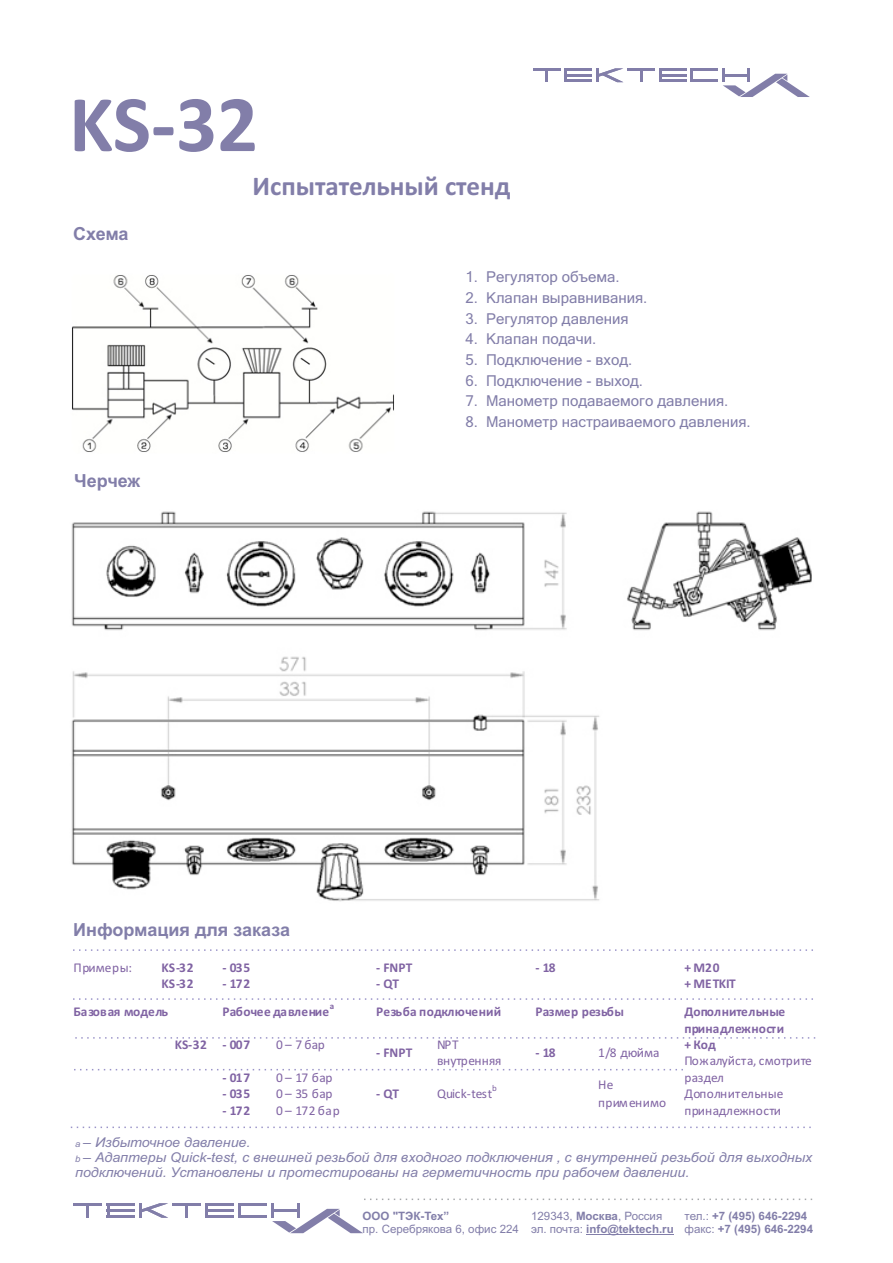
<style>
.page{position:relative;width:893px;height:1263px;background:#fff}
.page>*{position:absolute;margin:0;border:0;box-sizing:border-box;transform-origin:0 0}
.t1{font:700 81px "Calibri";color:#827ea9}
.t2{font:700 27px "Calibri";color:#827ea9}
.t3{font:700 18px "Arial";color:#827ea9}
.t4{font:15px "Microsoft Sans Serif";color:#827ea9}
.t5{font:italic 13.5px/15.1px "Arial";color:#827ea9;scale:1.05 1}
.t6{font:700 13.35px/16.4px "Calibri";letter-spacing:.01em;color:#8063a3}
.t7{font:13.35px/16.4px "Calibri";letter-spacing:.015em;color:#8063a3}
.t8{font:13.35px/16.4px "Calibri";letter-spacing:-.01em;color:#8063a3}
.t9{font:11.55px/12.9px "Arial";color:#827ea9}
.t10{font:700 11.55px/12.9px "Arial";color:#827ea9}
.t11{font:700 9px "Calibri";color:#8063a3}
.t12{font:9px "Calibri";color:#8063a3}
.s1{font-size:9px}
.s2{font-weight:700}
.s3{font-weight:400}
</style>
<div class="page">
<svg style="left:364px;top:1198px;width:449px;height:2px"></svg>
<hr style="left:586px;top:1234px;width:88px;height:1px;background:#827ea9">
<hr style="left:74px;top:1203px;width:28px;height:3px;background:#827ea9">
<svg style="left:87px;top:1206px;width:2px;height:12px"></svg>
<hr style="left:107px;top:1203px;width:28px;height:3px;background:#827ea9">
<hr style="left:107px;top:1215px;width:28px;height:3px;background:#827ea9">
<svg style="left:107px;top:1206px;width:2px;height:9px"></svg>
<hr style="left:107px;top:1209px;width:28px;height:3px;background:#827ea9">
<svg style="left:140px;top:1203px;width:28px;height:15px"></svg>
<hr style="left:173px;top:1203px;width:28px;height:3px;background:#827ea9">
<hr style="left:185px;top:1203px;width:3px;height:15px;background:#827ea9">
<hr style="left:205px;top:1203px;width:29px;height:3px;background:#827ea9">
<hr style="left:205px;top:1215px;width:29px;height:3px;background:#827ea9">
<svg style="left:205px;top:1206px;width:3px;height:9px"></svg>
<hr style="left:205px;top:1209px;width:29px;height:3px;background:#827ea9">
<hr style="left:238px;top:1203px;width:29px;height:3px;background:#827ea9">
<hr style="left:238px;top:1215px;width:29px;height:3px;background:#827ea9">
<svg style="left:238px;top:1206px;width:3px;height:9px"></svg>
<hr style="left:271px;top:1203px;width:3px;height:15px;background:#827ea9">
<hr style="left:297px;top:1203px;width:3px;height:15px;background:#827ea9">
<svg style="left:272px;top:1209px;width:91px;height:24px"></svg>
<hr style="left:533px;top:68px;width:27px;height:3px;background:#827ea9">
<svg style="left:545px;top:71px;width:3px;height:11px"></svg>
<hr style="left:564px;top:68px;width:28px;height:3px;background:#827ea9">
<hr style="left:564px;top:79px;width:28px;height:3px;background:#827ea9">
<hr style="left:564px;top:68px;width:3px;height:14px;background:#827ea9">
<hr style="left:564px;top:74px;width:28px;height:3px;background:#827ea9">
<svg style="left:596px;top:68px;width:27px;height:14px"></svg>
<hr style="left:627px;top:68px;width:28px;height:3px;background:#827ea9">
<hr style="left:640px;top:68px;width:3px;height:14px;background:#827ea9">
<hr style="left:659px;top:68px;width:27px;height:3px;background:#827ea9">
<hr style="left:659px;top:79px;width:27px;height:3px;background:#827ea9">
<svg style="left:659px;top:71px;width:3px;height:8px"></svg>
<hr style="left:659px;top:74px;width:27px;height:3px;background:#827ea9">
<hr style="left:691px;top:68px;width:27px;height:3px;background:#827ea9">
<hr style="left:691px;top:79px;width:27px;height:3px;background:#827ea9">
<svg style="left:691px;top:71px;width:2px;height:8px"></svg>
<hr style="left:722px;top:68px;width:3px;height:14px;background:#827ea9">
<svg style="left:723px;top:68px;width:87px;height:29px"></svg>
<img style="left:72px;top:275px;width:322px;height:177px">
<img style="left:71px;top:511px;width:741px;height:391px">
<svg style="left:73px;top:949px;width:740px;height:2px"></svg>
<svg style="left:73px;top:998px;width:740px;height:2px"></svg>
<svg style="left:75px;top:1037px;width:741px;height:2px"></svg>
<svg style="left:71px;top:1126px;width:740px;height:2px"></svg>
<svg style="left:74px;top:1069px;width:609px;height:1px"></svg>
<h1 class="t1" style="left:69px;top:90px;width:190px">KS-32</h1>
<h3 class="t3" style="left:73px;top:227px;width:57px">Схема</h3>
<h3 class="t3" style="left:74px;top:474px;width:68px">Черчеж</h3>
<h2 class="t2" style="left:253px;top:175px;width:260px">Испытательный стенд</h2>
<p class="t4" style="left:466px;top:271px;width:156px">1. Регулятор объема.</p>
<p class="t4" style="left:466px;top:292px;width:183px">2. Клапан выравнивания.</p>
<p class="t4" style="left:466px;top:313px;width:165px">3. Регулятор давления</p>
<p class="t4" style="left:466px;top:333px;width:132px">4. Клапан подачи.</p>
<p class="t4" style="left:466px;top:354px;width:168px">5. Подключение - вход.</p>
<p class="t4" style="left:466px;top:375px;width:179px">6. Подключение - выход.</p>
<p class="t4" style="left:466px;top:395px;width:264px">7. Манометр подаваемого давления.</p>
<p class="t4" style="left:466px;top:416px;width:287px">8. Манометр настраиваемого давления.</p>
<h3 class="t3" style="left:73px;top:922px;width:218px">Информация для заказа</h3>
<p class="t7" style="left:73px;top:960px;width:60px">Примеры:</p>
<p class="t6" style="left:161px;top:960px;width:34px">KS-32<br>KS-32</p>
<p class="t6" style="left:222px;top:960px;width:29px">- 035</p>
<p class="t6" style="left:222px;top:976px;width:29px">- 172</p>
<p class="t11" style="left:330px;top:1002px;width:6px">a</p>
<p class="t6" style="left:73px;top:1005px;width:96px">Базовая модель</p>
<p class="t6" style="left:222px;top:1005px;width:108px">Рабочее давление</p>
<p class="t6" style="left:175px;top:1037px;width:77px">KS-32 - 007</p>
<p class="t7" style="left:276px;top:1037px;width:50px">0– 7бар</p>
<p class="t6" style="left:222px;top:1070px;width:29px">- 017</p>
<p class="t7" style="left:276px;top:1070px;width:58px">0– 17 бар</p>
<p class="t6" style="left:222px;top:1087px;width:29px">- 035</p>
<p class="t7" style="left:276px;top:1087px;width:58px">0– 35 бар</p>
<p class="t6" style="left:222px;top:1103px;width:29px">- 172</p>
<p class="t7" style="left:276px;top:1103px;width:65px">0– 172бар</p>
<p class="t6" style="left:376px;top:960px;width:38px">- FNPT</p>
<p class="t6" style="left:376px;top:976px;width:25px">- QT</p>
<p class="t6" style="left:535px;top:960px;width:22px">- 18</p>
<p class="t6" style="left:684px;top:960px;width:53px">+ М20<br>+ METKIT</p>
<p class="t6" style="left:376px;top:1005px;width:127px">Резьба подключений</p>
<p class="t6" style="left:535px;top:1005px;width:90px">Размер резьбы</p>
<p class="t6" style="left:684px;top:1005px;width:102px">Дополнительные принадлежности</p>
<p class="t6" style="left:376px;top:1045px;width:38px">- FNPT</p>
<p class="t8" style="left:437px;top:1037px;width:66px">NPT внутренняя</p>
<p class="t6" style="left:535px;top:1045px;width:22px">- 18</p>
<p class="t7" style="left:598px;top:1045px;width:63px">1/8 дюйма</p>
<p class="t12" style="left:492px;top:1084px;width:6px">b</p>
<p class="t7" style="left:598px;top:1077px;width:70px;line-height:17.9px">Не применимо</p>
<p class="t6" style="left:376px;top:1087px;width:25px">- QT</p>
<p class="t7" style="left:437px;top:1087px;width:57px">Quick-test</p>
<p class="t6" style="left:684px;top:1037px;width:33px">+ Код</p>
<p class="t7" style="left:684px;top:1054px;width:129px">Пожалуйста, смотрите раздел<br>Дополнительные принадлежности</p>
<p class="t5" style="left:75px;top:1136px;width:703px"><span class="s1">a</span> – Избыточное давление.<br><span class="s1">b</span> – Адаптеры Quick-test, с внешней резьбой для входного подключения , с внутренней резьбой для выходных подключений. Установлены и протестированы на герметичность при рабочем давлении.</p>
<p class="t10" style="left:363px;top:1211px;width:88px">ООО "ТЭК-Тех”</p>
<p class="t9" style="left:363px;top:1224px;width:158px">пр. Серебрякова 6, офис 224</p>
<p class="t9" style="left:531px;top:1211px;width:144px">129343, <span class="s2">Москва</span>, Россия эл. почта: <span class="s2">info@tektech.ru</span></p>
<p class="t10" style="left:685px;top:1211px;width:130px"><span class="s3">тел.:</span> +7 (495) 646-2294 <span class="s3">факс:</span> +7 (495) 646-2294</p>
</div>
